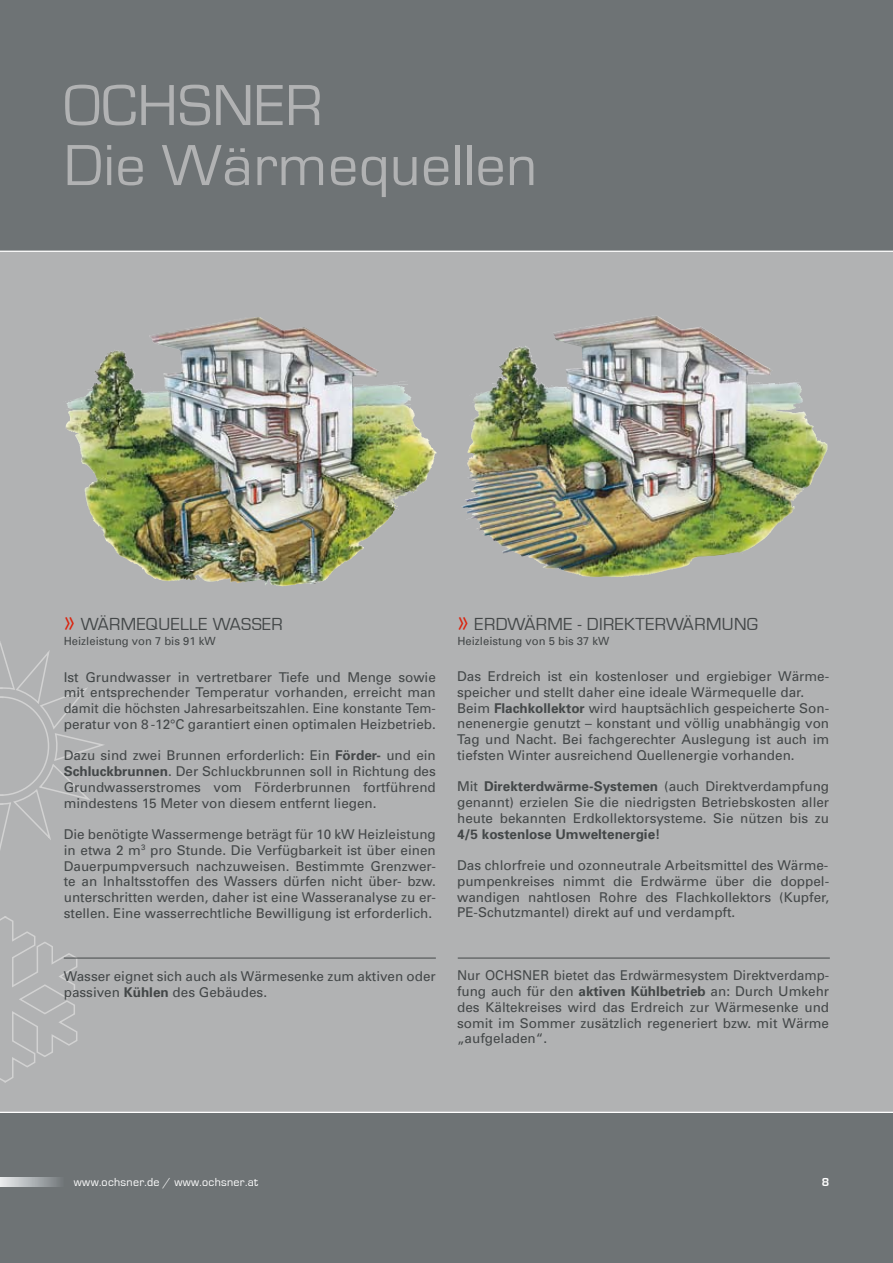
<style>
.page{position:relative;width:893px;height:1263px;background:#fff}
.page>*{position:absolute;margin:0;border:0;box-sizing:border-box;transform-origin:0 0}
.t1{font:60px/60px "Eurostile";letter-spacing:.01em;color:#b1b2b3}
.t2{font:18px "Eurostile T";letter-spacing:.025em;color:#434748}
.t3{font:13.5px/15.8px "Univers";color:#434748;text-align:justify}
.t4{font:700 13.5px "Univers";color:#434748}
.t5{font:12px "Eurostile";letter-spacing:.025em;color:#fff}
.t6{font:700 12px "Eurostile";color:#fff}
.t7{font:11.25px "Univers";color:#434748}
.s1{font-size:25.5px;color:#da230e}
.s2{font-weight:700}
</style>
<div class="page">
<img style="left:0;top:250px;width:893px;height:862px">
<div style="left:0;top:0;width:893px;height:250px;background:#6e7375"></div>
<div style="left:0;top:1113px;width:893px;height:150px;background:#6e7375"></div>
<svg style="left:0;top:1178px;width:60px;height:8px"></svg>
<svg style="left:0;top:634px;width:108px;height:229px;background:#b2b3b4"></svg>
<svg style="left:0;top:915px;width:78px;height:169px;background:#b3b4b5"></svg>
<img style="left:151px;top:317px;width:103px;height:19px">
<img style="left:553px;top:315px;width:103px;height:19px">
<hr style="left:64px;top:958px;width:372px;height:1px;background:#434748">
<hr style="left:458px;top:958px;width:372px;height:1px;background:#434748">
<hr style="left:0;top:251px;width:893px;height:1px;background:#fff">
<h1 class="t1" style="left:64px;top:77px;width:475px">OCHSNER<br>Die Wärmequellen</h1>
<h2 class="t2" style="left:64px;top:614px;width:221px"><span class="s1">»</span> Wärmequelle Wasser</h2>
<p class="t7" style="left:64px;top:634px;width:153px">Heizleistung von 7 bis 91 kW</p>
<h2 class="t2" style="left:457px;top:614px;width:202px"><span class="s1">»</span> erdwärme - DirektERWÄRMUNG</h2>
<p class="t7" style="left:457px;top:634px;width:153px">Heizleistung von 5 bis 37 kW</p>
<p class="t3" style="left:64px;top:669px;width:374px">Ist Grundwasser in vertretbarer Tiefe und Menge sowie mit entsprechender Temperatur vorhanden, erreicht man damit die höchsten Jahresarbeitszahlen. Eine konstante Tem&shy;peratur von 8 -12°C garantiert einen optimalen Heizbetrieb.</p>
<p class="t3" style="left:64px;top:747px;width:374px">Dazu sind zwei Brunnen erforderlich: Ein <span class="s2">Förder-</span> und ein <span class="s2">Schluckbrunnen</span>. Der Schluckbrunnen soll in Richtung des Grundwasserstromes vom Förderbrunnen fortführend mindestens 15 Meter von diesem entfernt liegen.</p>
<p class="t3" style="left:64px;top:826px;width:374px">Die benötigte Wassermenge beträgt für 10 kW Heizleistung in etwa 2 m<sup>3</sup> pro Stunde. Die Verfügbarkeit ist über einen Dauerpumpversuch nachzuweisen. Bestimmte Grenzwer&shy;te an Inhaltsstoffen des Wassers dürfen nicht über- bzw. unterschritten werden, daher ist eine Wasseranalyse zu er&shy;stellen. Eine wasserrechtliche Bewilligung ist erforderlich.</p>
<p class="t3" style="left:457px;top:668px;width:374px;text-align:left">Das Erdreich ist ein kostenloser und ergiebiger Wärme&shy;speicher und stellt daher eine ideale Wärmequelle dar.<br>Beim <span class="s2">Flachkollektor</span> wird hauptsächlich gespeicherte Son&shy;nenenergie genutzt – konstant und völlig unabhängig von Tag und Nacht. Bei fachgerechter Auslegung ist auch im tiefsten Winter ausreichend Quellenergie vorhanden.</p>
<p class="t3" style="left:457px;top:778px;width:374px">Mit <span class="s2">Direkterdwärme-Systemen</span> (auch Direktverdampfung genannt) erzielen Sie die niedrigsten Betriebskosten aller heute bekannten Erdkollektorsysteme. Sie nützen bis zu</p>
<p class="t4" style="left:457px;top:825px;width:205px">4/5 kostenlose Umweltenergie!</p>
<p class="t3" style="left:457px;top:857px;width:374px">Das chlorfreie und ozonneutrale Arbeitsmittel des Wärme&shy;pumpenkreises nimmt die Erdwärme über die doppel&shy;wandigen nahtlosen Rohre des Flachkollektors (Kupfer, PE-Schutzmantel) direkt auf und verdampft.</p>
<p class="t3" style="left:64px;top:968px;width:374px">Wasser eignet sich auch als Wärmesenke zum aktiven oder passiven <span class="s2">Kühlen</span> des Gebäudes.</p>
<p class="t3" style="left:457px;top:967px;width:374px">Nur OCHSNER bietet das Erdwärmesystem Direktverdamp&shy;fung auch für den <span class="s2">aktiven Kühlbetrieb</span> an: Durch Umkehr des Kältekreises wird das Erdreich zur Wärmesenke und somit im Sommer zusätzlich regeneriert bzw. mit Wärme „aufgeladen“.</p>
<p class="t5" style="left:74px;top:1175px;width:186px">www.ochsner.de / www.ochsner.at</p>
<p class="t6" style="left:822px;top:1175px;width:9px">8</p>
</div>
